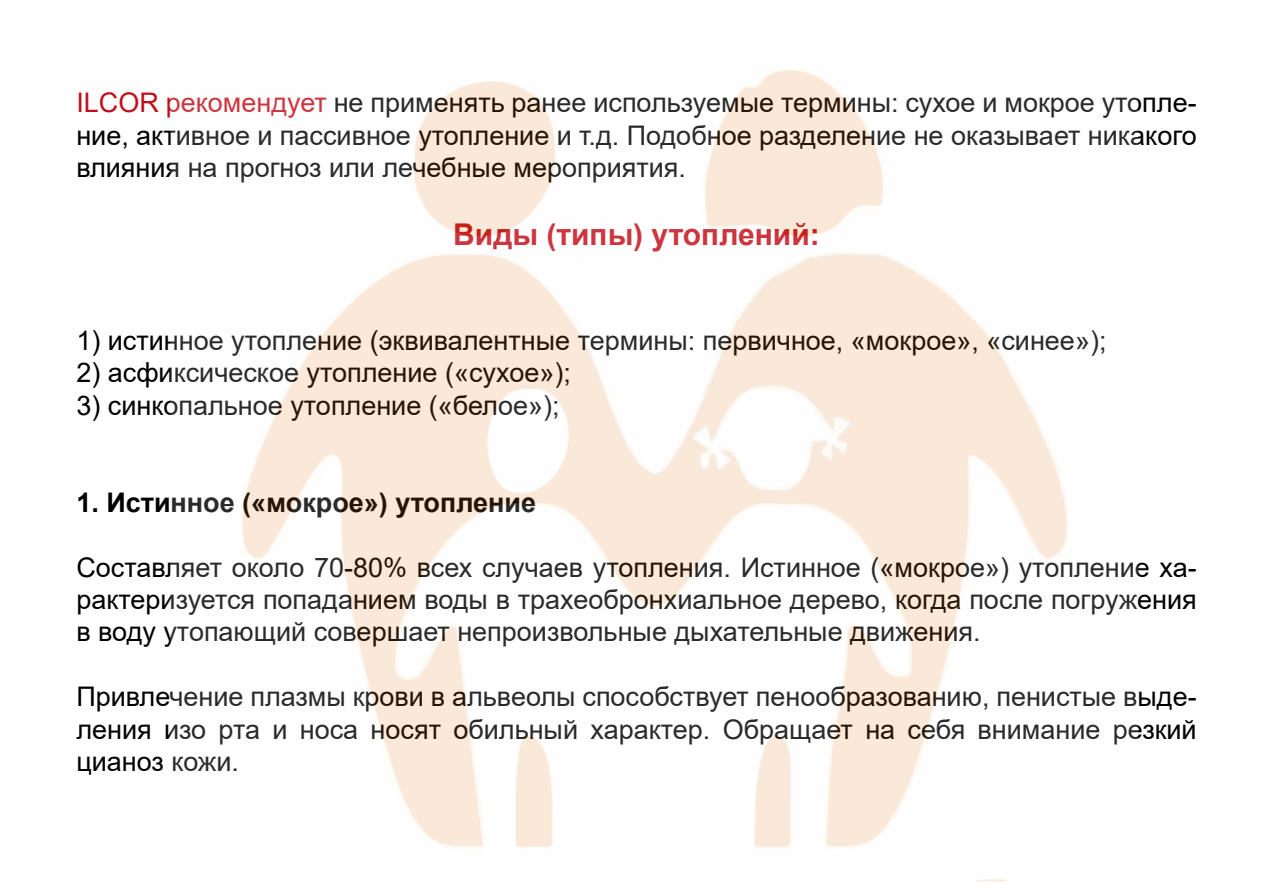
<style>
.page{position:relative;width:1263px;height:893px;background:#fff}
.page>*{position:absolute;margin:0;border:0;box-sizing:border-box;transform-origin:0 0}
.t1{font:700 30px "Arial";color:#c20e1a}
.t2{font:27px/32.4px "Arial";color:#000;text-align:justify}
.t3{font:700 27px "Arial";color:#000}
.s1{color:#c20e1a}
</style>
<div class="page">
<img style="left:242px;top:70px;width:825px;height:812px">
<p class="t2" style="left:76px;top:86px;width:1122px"><span class="s1">ILCOR рекомендует</span> не применять ранее используемые термины: сухое и мокрое утопле&shy;ние, активное и пассивное утопление и т.д. Подобное разделение не оказывает никакого влияния на прогноз или лечебные мероприятия.</p>
<p class="t1" style="left:453px;top:214px;width:368px">Виды (типы) утоплений:</p>
<p class="t2" style="left:76px;top:324px;width:1032px">1) истинное утопление (эквивалентные термины: первичное, «мокрое», «синее»);</p>
<p class="t2" style="left:76px;top:356px;width:496px">2) асфиксическое утопление («сухое»);</p>
<p class="t2" style="left:76px;top:389px;width:485px">3) синкопальное утопление («белое»);</p>
<p class="t3" style="left:76px;top:483px;width:461px">1. Истинное («мокрое») утопление</p>
<p class="t2" style="left:76px;top:551px;width:1122px">Составляет около 70-80% всех случаев утопления. Истинное («мокрое») утопление ха&shy;рактеризуется попаданием воды в трахеобронхиальное дерево, когда после погружения в воду утопающий совершает непроизвольные дыхательные движения.</p>
<p class="t2" style="left:76px;top:680px;width:1122px">Привлечение плазмы крови в альвеолы способствует пенообразованию, пенистые выде&shy;ления изо рта и носа носят обильный характер. Обращает на себя внимание резкий цианоз кожи.</p>
</div>
